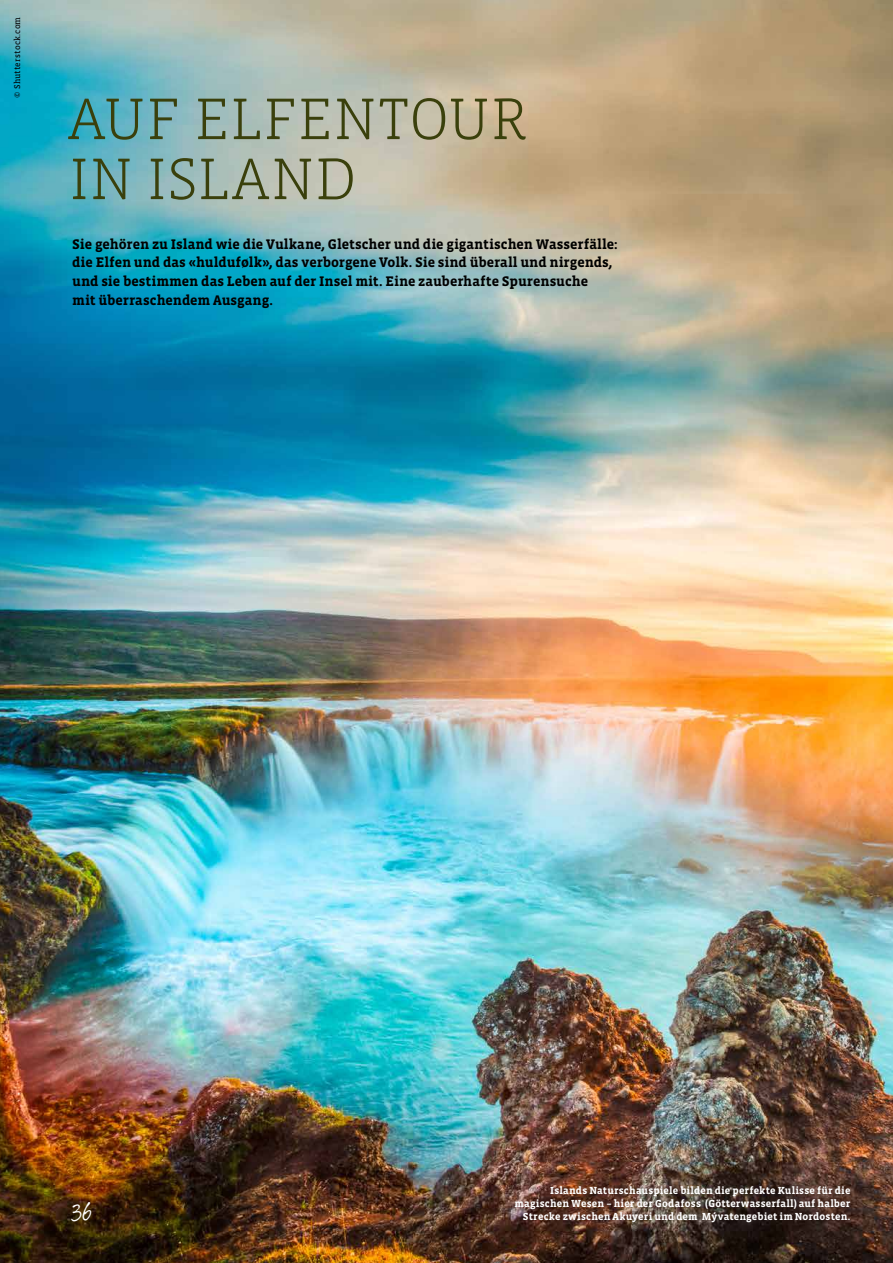
<style>
.page{position:relative;width:893px;height:1263px;background:#fff}
.page>*{position:absolute;margin:0;border:0;box-sizing:border-box;transform-origin:0 0}
.t1{font:300 60px/60px "Vista Slab OT";letter-spacing:.01em;color:#3a400c}
.t2{font:30px "Suomi Hand Script";color:#fff}
.t3{font:700 14.25px/18.8px "Vista Slab OT";color:#000}
.t4{font:700 10.5px/12.8px "Vista Slab OT";letter-spacing:.015em;color:#fff;text-align:right}
.t5{font:8.55px "Vista Slab OT";letter-spacing:.02em;color:#000}
</style>
<div class="page">
<img style="left:0;top:0;width:893px;height:1263px">
<p class="t5" style="left:13px;top:97px;width:82px;rotate:-90deg">© Shutterstock.com</p>
<h1 class="t1" style="left:69px;top:90px;width:459px">AUF ELFENTOUR<br>IN ISLAND</h1>
<p class="t3" style="left:72px;top:235px;width:547px">Sie gehören zu Island wie die Vulkane, Gletscher und die gigantischen Wasserfälle: die Elfen und das «huldufølk», das verborgene Volk. Sie sind überall und nirgends, und sie bestimmen das Leben auf der Insel mit. Eine zauberhafte Spurensuche<br>mit überraschendem Ausgang.</p>
<h2 class="t2" style="left:72px;top:1197px;width:20px">36</h2>
<p class="t4" style="left:515px;top:1184px;width:337px">Islands Naturschauspiele bilden die perfekte Kulisse für die magischen Wesen – hier der Godafoss (Götterwasserfall) auf halber<br>Strecke zwischen Akuyeri und dem Mývatengebiet im Nordosten.</p>
</div>
